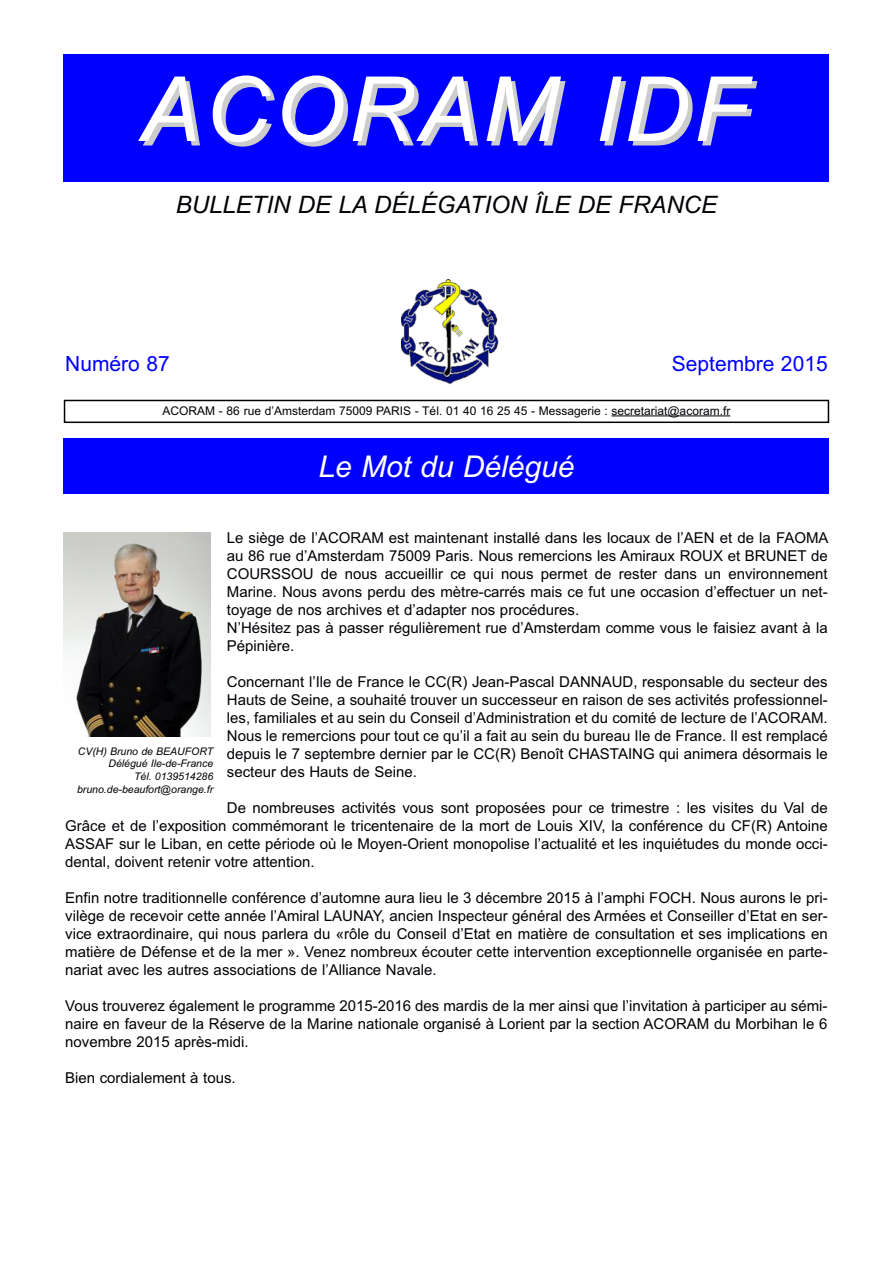
<style>
.page{position:relative;width:893px;height:1263px;background:#fff}
.page>*{position:absolute;margin:0;border:0;box-sizing:border-box;transform-origin:0 0}
.t1{font:italic 90px "Arial";letter-spacing:.05em;color:#fff}
.t2{font:italic 30px "Arial";color:#fff}
.t3{font:italic 24px "Arial";color:#000006}
.t4{font:21px "Arial";color:#00f}
.t5{font:15px/18px "Arial";color:#000006;text-align:justify}
.t6{font:12px "Arial";color:#000006}
.t7{font:italic 10.5px/12.6px "Arial";color:#000006;text-align:right}
</style>
<div class="page">
<div style="left:64px;top:400px;width:765px;height:23px;border:2px solid #000006"></div>
<hr style="left:611px;top:415px;width:119px;height:1px;background:#000006">
<img style="left:401px;top:280px;width:98px;height:104px">
<div style="left:64px;top:54px;width:765px;height:127px;background:#00f"></div>
<div style="left:64px;top:439px;width:765px;height:55px;background:#00f"></div>
<img style="left:64px;top:532px;width:147px;height:204px">
<h1 class="t1" style="left:140px;top:57px;width:610px">ACORAM IDF</h1>
<h3 class="t3" style="left:176px;top:191px;width:543px">BULLETIN DE LA DÉLÉGATION ÎLE DE FRANCE</h3>
<h3 class="t4" style="left:65px;top:352px;width:106px">Numéro 87</h3>
<h3 class="t4" style="left:672px;top:351px;width:157px">Septembre 2015</h3>
<p class="t6" style="left:163px;top:403px;width:569px">ACORAM - 86 rue d’Amsterdam 75009 PARIS - Tél. 01 40 16 25 45 - Messagerie : secretariat@acoram.fr</p>
<h2 class="t2" style="left:318px;top:449px;width:258px">Le Mot du Délégué</h2>
<p class="t5" style="left:227px;top:529px;width:603px;text-align:left">Le siège de l’ACORAM est maintenant installé dans les locaux de l’AEN et de la FAOMA au 86 rue d’Amsterdam 75009 Paris. Nous remercions les Amiraux ROUX et BRUNET de COURSSOU de nous accueillir ce qui nous permet de rester dans un environnement Marine. Nous avons perdu des mètre-carrés mais ce fut une occasion d’effectuer un net&shy;toyage de nos archives et d’adapter nos procédures.<br>N’Hésitez pas à passer régulièrement rue d’Amsterdam comme vous le faisiez avant à la Pépinière.</p>
<p class="t5" style="left:227px;top:673px;width:602px">Concernant l’Ile de France le CC(R) Jean-Pascal DANNAUD, responsable du secteur des Hauts de Seine, a souhaité trouver un successeur en raison de ses activités professionnel&shy;les, familiales et au sein du Conseil d’Administration et du comité de lecture de l’ACORAM.<br>Nous le remercions pour tout ce qu’il a fait au sein du bureau Ile de France. Il est remplacé depuis le 7 septembre dernier par le CC(R) Benoît CHASTAING qui animera désormais le secteur des Hauts de Seine.</p>
<p class="t5" style="left:65px;top:799px;width:764px;text-indent:162px">De nombreuses activités vous sont proposées pour ce trimestre : les visites du Val de Grâce et de l’exposition commémorant le tricentenaire de la mort de Louis XIV, la conférence du CF(R) Antoine ASSAF sur le Liban, en cette période où le Moyen-Orient monopolise l’actualité et les inquiétudes du monde occi&shy;dental, doivent retenir votre attention.</p>
<p class="t5" style="left:65px;top:889px;width:764px">Enfin notre traditionnelle conférence d’automne aura lieu le 3 décembre 2015 à l’amphi FOCH. Nous aurons le pri&shy;vilège de recevoir cette année l’Amiral LAUNAY, ancien Inspecteur général des Armées et Conseiller d’Etat en ser&shy;vice extraordinaire, qui nous parlera du «rôle du Conseil d’Etat en matière de consultation et ses implications en matière de Défense et de la mer ». Venez nombreux écouter cette intervention exceptionnelle organisée en parte&shy;nariat avec les autres associations de l’Alliance Navale.</p>
<p class="t5" style="left:65px;top:997px;width:764px">Vous trouverez également le programme 2015-2016 des mardis de la mer ainsi que l’invitation à participer au sémi&shy;naire en faveur de la Réserve de la Marine nationale organisé à Lorient par la section ACORAM du Morbihan le 6 novembre 2015 après-midi.</p>
<p class="t5" style="left:65px;top:1069px;width:172px">Bien cordialement à tous.</p>
<p class="t7" style="left:77px;top:745px;width:138px">CV(H) Bruno de BEAUFORT<br>Délégué Ile-de-France<br>Tél. 0139514286 bruno.de-beaufort@orange.fr</p>
</div>
